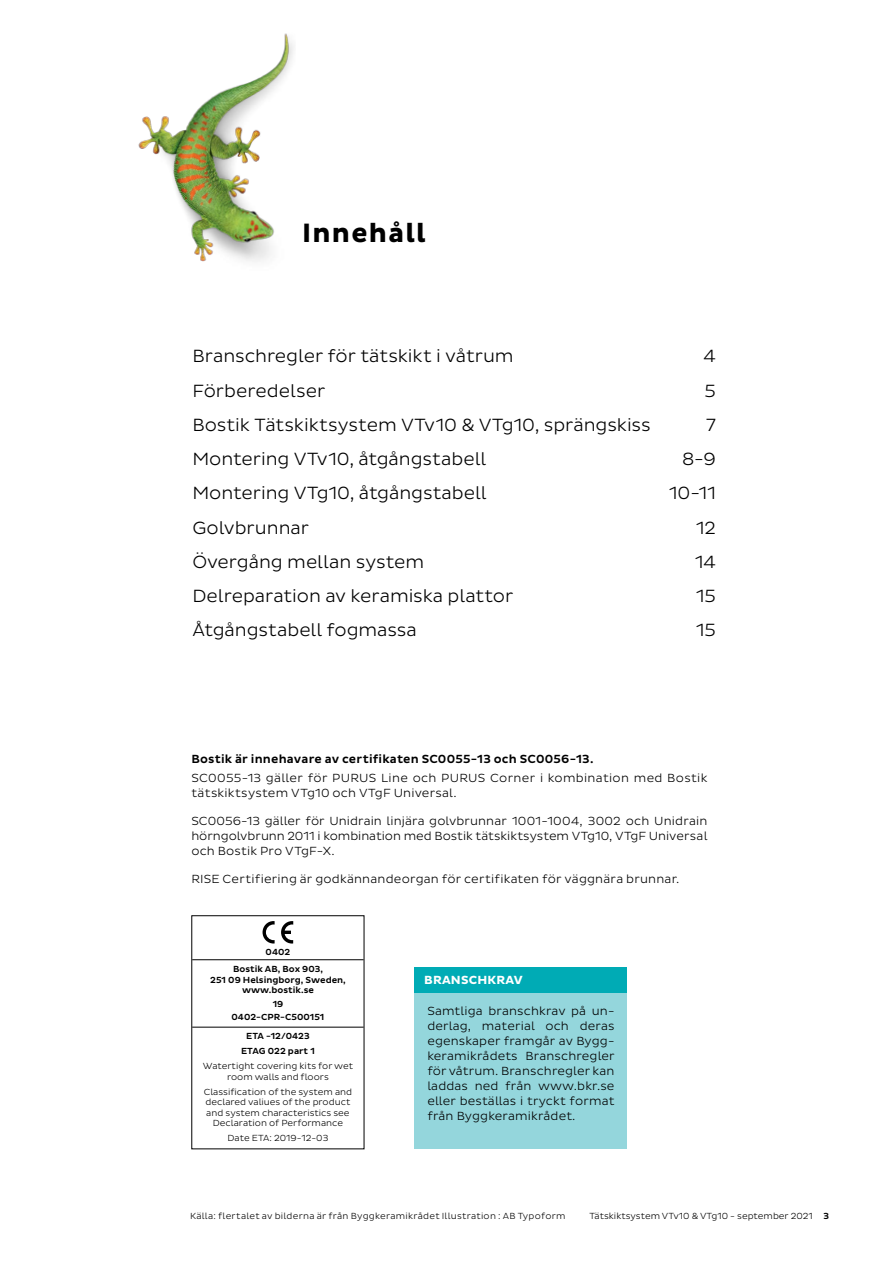
<style>
.page{position:relative;width:893px;height:1263px;background:#fff}
.page>*{position:absolute;margin:0;border:0;box-sizing:border-box;transform-origin:0 0}
.t1{font:700 27px "Bostik";letter-spacing:.045em;color:#000}
.t2{font:300 18px "Bostik";letter-spacing:-.005em;color:#000}
.t3{font:300 12px/15px "Bostik";letter-spacing:.015em;color:#000;text-align:justify}
.t4{font:500 12px "Bostik";letter-spacing:.015em;color:#000}
.t5{font:700 12px "Bostik";letter-spacing:.015em;color:#fff}
.t6{font:300 9px/10.5px "Bostik";color:#000;text-align:center}
.t7{font:500 9px/10.5px "Bostik";color:#000;text-align:center}
.t8{font:300 9px "Bostik";letter-spacing:.025em;color:#000}
.s1{font-weight:500}
</style>
<div class="page">
<hr style="left:192px;top:1027px;width:172px;height:1px;background:#000">
<hr style="left:192px;top:959px;width:172px;height:1px;background:#000">
<svg style="left:281px;top:921px;width:12px;height:22px"></svg>
<svg style="left:263px;top:921px;width:12px;height:22px"></svg>
<div style="left:415px;top:967px;width:212px;height:26px;background:#00abb5"></div>
<div style="left:415px;top:993px;width:212px;height:155px;background:#94d6dc"></div>
<img style="left:138px;top:33px;width:156px;height:229px">
<h1 class="t1" style="left:302px;top:217px;width:125px">Innehåll</h1>
<h2 class="t2" style="left:192px;top:346px;width:323px">Branschregler för tätskikt i våtrum</h2>
<h2 class="t2" style="left:703px;top:346px;width:14px">4</h2>
<h2 class="t2" style="left:192px;top:380px;width:134px">Förberedelser</h2>
<h2 class="t2" style="left:704px;top:380px;width:13px">5</h2>
<h2 class="t2" style="left:192px;top:414px;width:460px">Bostik Tätskiktsystem VTv10 &amp; VTg10, sprängskiss</h2>
<h2 class="t2" style="left:706px;top:414px;width:11px">7</h2>
<h2 class="t2" style="left:192px;top:449px;width:295px">Montering VTv10, åtgångstabell</h2>
<h2 class="t2" style="left:682px;top:449px;width:35px">8-9</h2>
<h2 class="t2" style="left:192px;top:483px;width:296px">Montering VTg10, åtgångstabell</h2>
<h2 class="t2" style="left:669px;top:483px;width:48px">10-11</h2>
<h2 class="t2" style="left:192px;top:517px;width:118px">Golvbrunnar</h2>
<h2 class="t2" style="left:696px;top:517px;width:21px">12</h2>
<h2 class="t2" style="left:192px;top:551px;width:233px">Övergång mellan system</h2>
<h2 class="t2" style="left:695px;top:551px;width:22px">14</h2>
<h2 class="t2" style="left:192px;top:586px;width:322px">Delreparation av keramiska plattor</h2>
<h2 class="t2" style="left:696px;top:586px;width:21px">15</h2>
<h2 class="t2" style="left:192px;top:620px;width:226px">Åtgångstabell fogmassa</h2>
<h2 class="t2" style="left:696px;top:620px;width:21px">15</h2>
<p class="t4" style="left:191px;top:752px;width:404px">Bostik är innehavare av certifikaten SC0055-13 och SC0056-13.</p>
<p class="t3" style="left:191px;top:770px;width:518px">SC0055-13 gäller för PURUS Line och PURUS Corner i kombination med Bostik tätskiktsystem VTg10 och VTgF Universal.</p>
<p class="t3" style="left:191px;top:813px;width:518px">SC0056-13 gäller för Unidrain linjära golvbrunnar 1001-1004, 3002 och Unidrain hörngolvbrunn 2011 i kombination med Bostik tätskiktsystem VTg10, VTgF Universal och Bostik Pro VTgF-X.</p>
<p class="t3" style="left:191px;top:871px;width:490px">RISE Certifiering är godkännandeorgan för certifikaten för väggnära brunnar.</p>
<p class="t7" style="left:266px;top:947px;width:26px">0402</p>
<p class="t7" style="left:210px;top:964px;width:137px">Bostik AB, Box 903,<br>251 09 Helsingborg, Sweden, www.bostik.se</p>
<p class="t7" style="left:232px;top:997px;width:94px;line-height:13.5px">19<br>0402-CPR-C500151</p>
<p class="t7" style="left:241px;top:1029px;width:75px;line-height:15px">ETA -12/0423<br>ETAG 022 part 1</p>
<p class="t6" style="left:203px;top:1061px;width:152px">Watertight covering kits for wet room walls and floors</p>
<p class="t6" style="left:204px;top:1086px;width:150px">Classification of the system and declared valiues of the product and system characteristics see<br>Declaration of Performance</p>
<p class="t6" style="left:227px;top:1133px;width:102px">Date ETA: 2019-12-03</p>
<p class="t5" style="left:424px;top:973px;width:100px">BRANSCHKRAV</p>
<p class="t3" style="left:427px;top:1003px;width:189px">Samtliga branschkrav på un&shy;derlag, material och deras egenskaper framgår av Bygg&shy;keramikrådets Branschregler för våtrum. Branschregler kan laddas ned från www.bkr.se eller beställas i tryckt format från Byggkeramikrådet.</p>
<p class="t8" style="left:190px;top:1210px;width:377px">Källa: flertalet av bilderna är från Byggkeramikrådet Illustration : AB Typoform</p>
<p class="t6" style="left:590px;top:1210px;width:241px">Tätskiktsystem VTv10 &amp; VTg10 - september 2021 <span class="s1">3</span></p>
</div>
